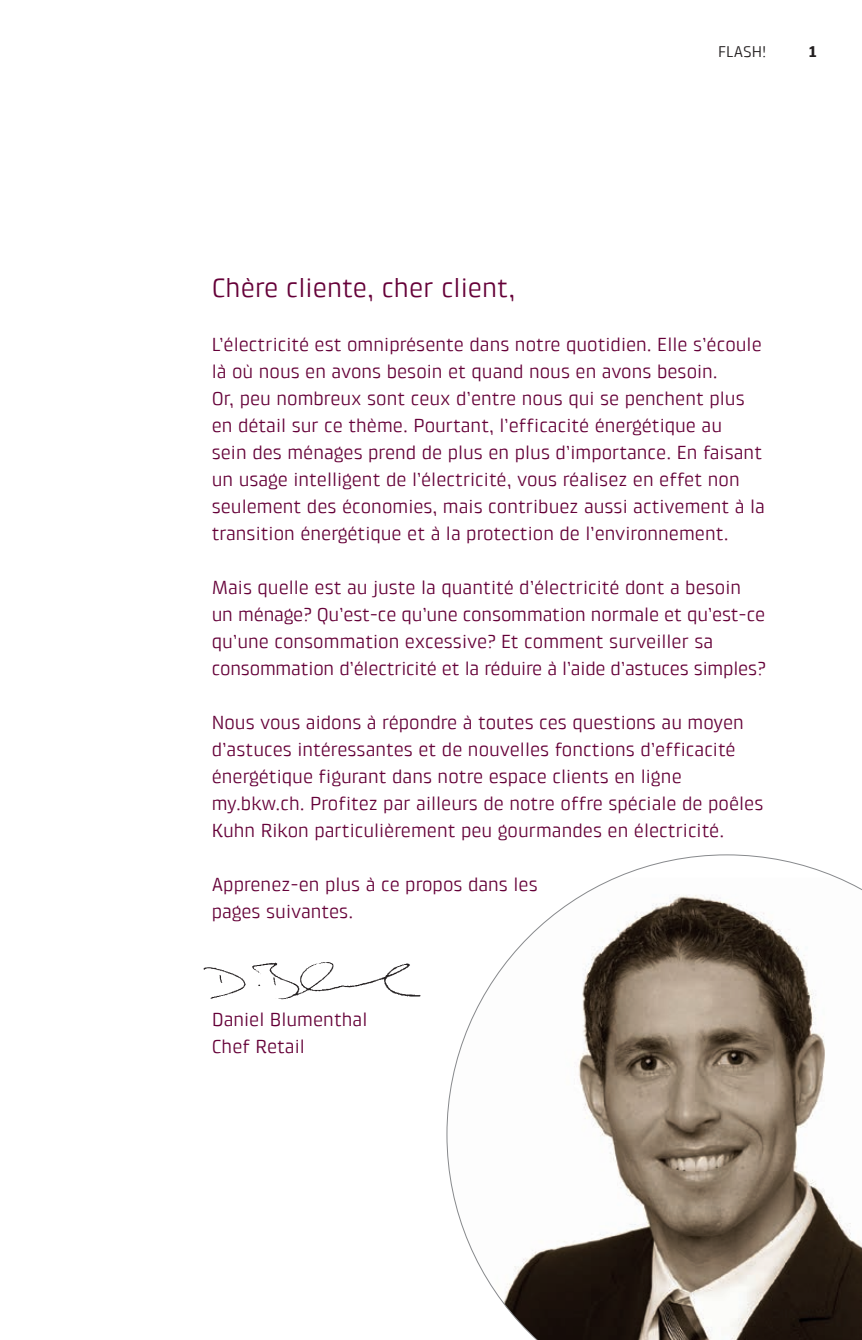
<style>
.page{position:relative;width:862px;height:1340px;background:#fff}
.page>*{position:absolute;margin:0;border:0;box-sizing:border-box;transform-origin:0 0}
.BKW_Subheadline_1_12{font:27px "Klint Pro";color:#650038}
.BKW_Copy_8_5_12pt_Re{font:19.12px/27px "Klint Pro";color:#650038}
.BKW_Page_Header_7_9p{font:15.75px "Klint Pro";color:#231f20}
.BKW_Pagina_7_9pt_To{font:700 15.75px "Klint Pro";color:#231f20}
</style>
<div class="page">
<svg style="left:446px;top:854px;width:415px;height:485px"></svg>
<img style="left:203px;top:962px;width:218px;height:38px">
<p class="BKW_Page_Header_7_9p" style="left:717px;top:43px;width:49px">FLASH!</p>
<p class="BKW_Pagina_7_9pt_To" style="left:808px;top:43px;width:10px">1</p>
<p class="BKW_Subheadline_1_12" style="left:212px;top:272px;width:305px">Chère cliente, cher client,</p>
<p class="BKW_Copy_8_5_12pt_Re" style="left:212px;top:331px;width:554px">L’électricité est omniprésente dans notre quotidien. Elle s’écoule là où nous en avons besoin et quand nous en avons besoin.<br>Or, peu nombreux sont ceux d’entre nous qui se penchent plus en détail sur ce thème. Pourtant, l’efficacité énergétique au<br>sein des ménages prend de plus en plus d’importance. En faisant un usage intelligent de l’électricité, vous réalisez en effet non seulement des économies, mais contribuez aussi activement à la transition énergétique et à la protection de l’environnement.</p>
<p class="BKW_Copy_8_5_12pt_Re" style="left:212px;top:574px;width:555px">Mais quelle est au juste la quantité d’électricité dont a besoin un ménage? Qu’est-ce qu’une consommation normale et qu’est-ce qu’une consommation excessive? Et comment surveiller sa consommation d’électricité et la réduire à l’aide d’astuces simples?</p>
<p class="BKW_Copy_8_5_12pt_Re" style="left:212px;top:709px;width:553px">Nous vous aidons à répondre à toutes ces questions au moyen d’astuces intéressantes et de nouvelles fonctions d’efficacité énergétique figurant dans notre espace clients en ligne my.bkw.ch. Profitez par ailleurs de notre offre spéciale de poêles Kuhn Rikon particulièrement peu gourmandes en électricité.</p>
<p class="BKW_Copy_8_5_12pt_Re" style="left:212px;top:871px;width:327px">Apprenez-en plus à ce propos dans les pages suivantes.</p>
<p class="BKW_Copy_8_5_12pt_Re" style="left:212px;top:1006px;width:157px">Daniel Blumenthal<br>Chef Retail</p>
</div>
